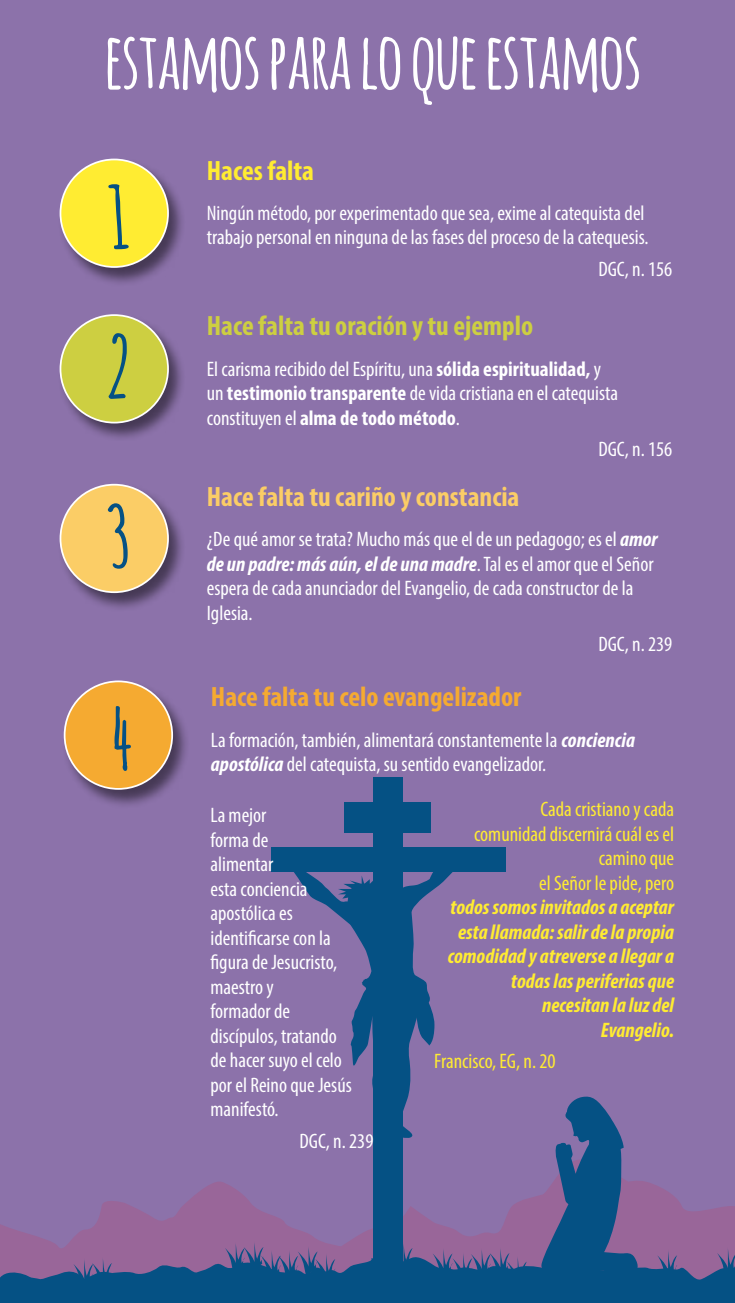
<style>
.page{position:relative;width:735px;height:1303px;background:#fff}
.page>*{position:absolute;margin:0;border:0;box-sizing:border-box;transform-origin:0 0}
.t1{font:700 84px "Amatic";color:#055184}
.t2{font:700 77px "Amatic";color:#fff}
.t3{font:700 condensed 28px "Myriad Pro";color:#cdcf41}
.t4{font:700 condensed 28px "Myriad Pro";color:#fbcd66}
.t5{font:700 condensed 28px "Myriad Pro";color:#f5aa31}
.t6{font:700 condensed 28px "Myriad Pro";color:#ffec32}
.t7{font:condensed 21px/24.5px "Myriad Pro";color:#fff}
.t8{font:italic 700 condensed 21px/24.5px "Myriad Pro";color:#ffec32;text-align:right}
.t9{font:condensed 21px/24.5px "Myriad Pro";color:#ffec32;text-align:right}
.s1{font-weight:700}
.s2{font-weight:700;font-style:italic}
</style>
<div class="page">
<div style="left:0;top:0;width:734px;height:1302px;background:#8c72aa"></div>
<svg style="left:0;top:1096px;width:734px;height:206px"></svg>
<div style="left:270px;top:847px;width:235px;height:25px;background:#055184"></div>
<div style="left:373px;top:777px;width:29px;height:488px;background:#055184"></div>
<svg style="left:282px;top:872px;width:192px;height:267px"></svg>
<div style="left:344px;top:802px;width:87px;height:30px;background:#055184"></div>
<svg style="left:338px;top:875px;width:36px;height:23px"></svg>
<svg style="left:402px;top:981px;width:32px;height:64px"></svg>
<div style="left:58px;top:159px;width:128px;height:127px;background:#000;opacity:.5"></div>
<div style="left:60px;top:159px;width:108px;height:108px;background:#ffec32;border-radius:50%"></div>
<div style="left:60px;top:159px;width:109px;height:109px;border:2px solid #fff;border-radius:50%"></div>
<div style="left:58px;top:314px;width:128px;height:128px;background:#000;opacity:.5"></div>
<div style="left:60px;top:315px;width:108px;height:107px;background:#cdcf41;border-radius:50%"></div>
<div style="left:60px;top:314px;width:109px;height:109px;border:2px solid #fff;border-radius:50%"></div>
<div style="left:58px;top:484px;width:128px;height:127px;background:#000;opacity:.5"></div>
<div style="left:60px;top:484px;width:108px;height:108px;background:#fbcd66;border-radius:50%"></div>
<div style="left:60px;top:484px;width:109px;height:109px;border:2px solid #fff;border-radius:50%"></div>
<div style="left:62px;top:680px;width:128px;height:128px;background:#000;opacity:.5"></div>
<div style="left:65px;top:681px;width:107px;height:107px;background:#f5aa31;border-radius:50%"></div>
<div style="left:64px;top:680px;width:109px;height:109px;border:2px solid #fff;border-radius:50%"></div>
<h2 class="t2" style="left:105px;top:5px;width:537px">ESTAMOS PARA LO QUE ESTAMOS</h2>
<h1 class="t1" style="left:109px;top:158px;width:20px">1</h1>
<h1 class="t1" style="left:107px;top:307px;width:24px">2</h1>
<h1 class="t1" style="left:108px;top:477px;width:21px">3</h1>
<h1 class="t1" style="left:111px;top:678px;width:24px">4</h1>
<h3 class="t6" style="left:207px;top:153px;width:109px">Haces falta</h3>
<p class="t7" style="left:207px;top:200px;width:443px">Ningún método, por experimentado que sea, exime al catequista del trabajo personal en ninguna de las fases del proceso de la catequesis.</p>
<p class="t7" style="left:598px;top:256px;width:75px">DGC, n. 156</p>
<h3 class="t3" style="left:207px;top:308px;width:328px">Hace falta tu oración y tu ejemplo</h3>
<p class="t7" style="left:207px;top:356px;width:412px">El carisma recibido del Espíritu, una <span class="s1">sólida espiritualidad,</span> y un <span class="s1">testimonio transparente</span> de vida cristiana en el catequista constituyen el <span class="s1">alma de todo método</span>.</p>
<p class="t7" style="left:598px;top:436px;width:75px">DGC, n. 156</p>
<h3 class="t4" style="left:207px;top:479px;width:314px">Hace falta tu cariño y constancia</h3>
<p class="t7" style="left:207px;top:526px;width:452px">¿De qué amor se trata? Mucho más que el de un pedagogo; es el <span class="s2">amor de un padre: más aún, el de una madre</span>. Tal es el amor que el Señor espera de cada anunciador del Evangelio, de cada constructor de la Iglesia.</p>
<p class="t7" style="left:598px;top:631px;width:75px">DGC, n. 239</p>
<h3 class="t5" style="left:211px;top:679px;width:312px">Hace falta tu celo evangelizador</h3>
<p class="t7" style="left:211px;top:727px;width:425px">La formación, también, alimentará constantemente la <span class="s2">conciencia</span></p>
<p class="t7" style="left:211px;top:751px;width:337px"><span class="s2">apostólica</span> del catequista, su sentido evangelizador.</p>
<p class="t7" style="left:210px;top:802px;width:143px">La mejor<br>forma de<br>alimentar<br>esta conciencia apostólica es identificarse con la figura de Jesucristo, maestro y<br>formador de discípulos, tratando de hacer suyo el celo por el Reino que Jesús manifestó.</p>
<p class="t7" style="left:299px;top:1128px;width:75px">DGC, n. 239</p>
<p class="t9" style="left:474px;top:796px;width:201px">Cada cristiano y cada comunidad discernirá cuál es el camino que<br>el Señor le pide, pero</p>
<p class="t8" style="left:447px;top:894px;width:228px">todos somos invitados a aceptar esta llamada: salir de la propia comodidad y atreverse a llegar a todas las periferias que necesitan la luz del<br>Evangelio.</p>
<p class="t9" style="left:434px;top:1048px;width:123px">Francisco, EG, n. 20</p>
</div>
